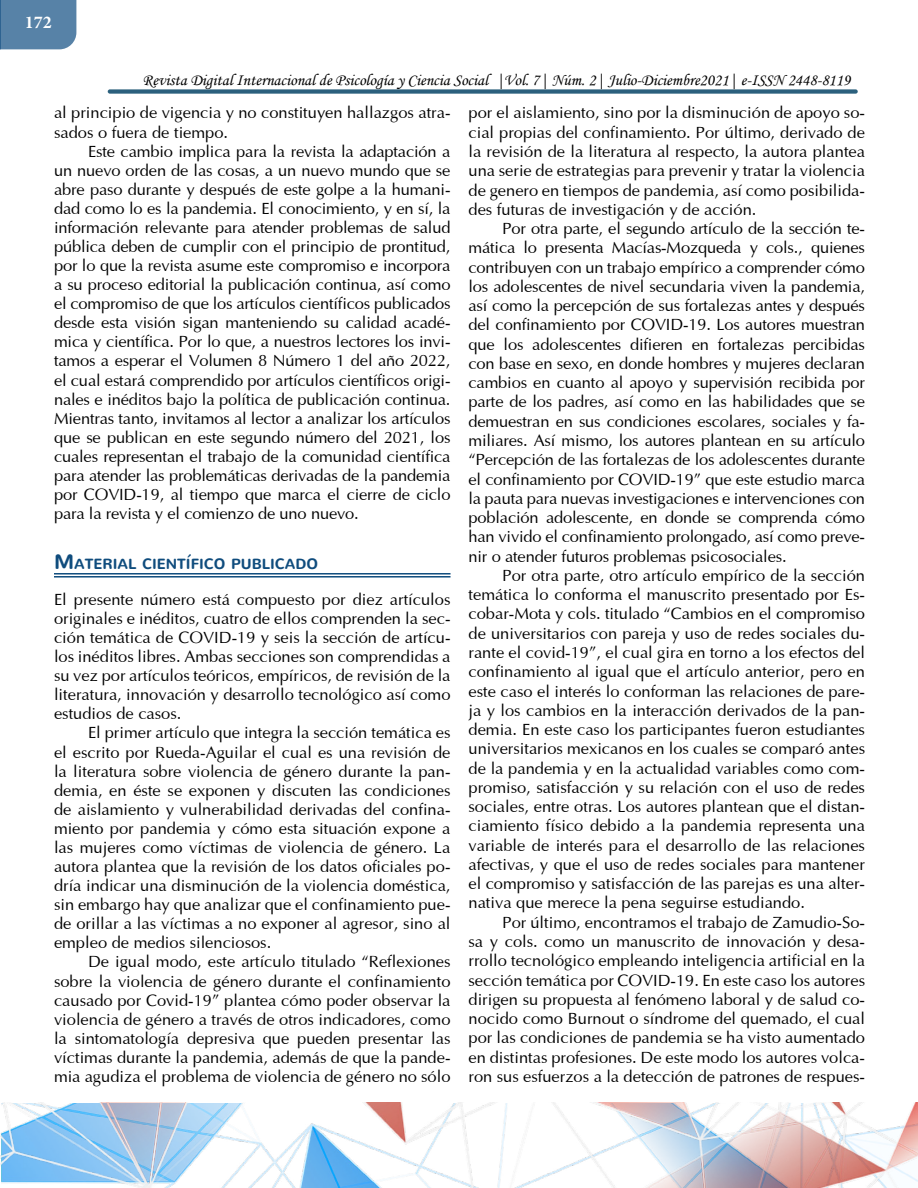
<style>
.page{position:relative;width:918px;height:1188px;background:#fff}
.page>*{position:absolute;margin:0;border:0;box-sizing:border-box;transform-origin:0 0}
.t1{font:700 18px "Minion Pro";color:#fff}
.t2{font:16.5px/19.2px "Optima";color:#000;text-align:justify}
.t3{font:16.5px "Monotype Corsiva";color:#000}
.Nivel_1{font:800 14.7px "Nunito";color:#0f4c7d}
.s1{font-size:21px}
</style>
<div class="page">
<img style="left:0;top:1103px;width:918px;height:84px">
<div style="left:108px;top:89px;width:750px;height:5px;background:#2b607d;border-radius:2px"></div>
<hr style="left:54px;top:573px;width:397px;height:2px;background:#0f4c7d">
<hr style="left:54px;top:576px;width:397px;height:2px;background:#0f4c7d">
<div style="left:0;top:0;width:76px;height:49px;background:#5782a7"></div>
<p class="t1" style="left:25px;top:10px;width:28px">172</p>
<p class="t3" style="left:143px;top:70px;width:709px">Revista Digital Internacional de Psicología y Ciencia Social |Vol. 7| Núm. 2| Julio-Diciembre2021| e-ISSN 2448-8119</p>
<p class="t2" style="left:54px;top:102px;width:398px">al principio de vigencia y no constituyen hallazgos atra&shy;sados o fuera de tiempo.</p>
<p class="t2" style="left:54px;top:140px;width:398px;text-indent:34px">Este cambio implica para la revista la adaptación a un nuevo orden de las cosas, a un nuevo mundo que se abre paso durante y después de este golpe a la humani&shy;dad como lo es la pandemia. El conocimiento, y en sí, la información relevante para atender problemas de salud pública deben de cumplir con el principio de prontitud, por lo que la revista asume este compromiso e incorpora a su proceso editorial la publicación continua, así como el compromiso de que los artículos científicos publicados desde esta visión sigan manteniendo su calidad acadé&shy;mica y científica. Por lo que, a nuestros lectores los invi&shy;tamos a esperar el Volumen 8 Número 1 del año 2022, el cual estará comprendido por artículos científicos origi&shy;nales e inéditos bajo la política de publicación continua.<br>Mientras tanto, invitamos al lector a analizar los artículos que se publican en este segundo número del 2021, los cuales representan el trabajo de la comunidad científica para atender las problemáticas derivadas de la pandemia por COVID-19, al tiempo que marca el cierre de ciclo para la revista y el comienzo de uno nuevo.</p>
<p class="Nivel_1" style="left:54px;top:550px;width:266px"><span class="s1">M</span> ATERIAL CIENTÍFICO PUBLICADO</p>
<p class="t2" style="left:54px;top:588px;width:398px">El presente número está compuesto por diez artículos originales e inéditos, cuatro de ellos comprenden la sec&shy;ción temática de COVID-19 y seis la sección de artícu&shy;los inéditos libres. Ambas secciones son comprendidas a su vez por artículos teóricos, empíricos, de revisión de la literatura, innovación y desarrollo tecnológico así como estudios de casos.</p>
<p class="t2" style="left:54px;top:722px;width:398px;text-indent:34px">El primer artículo que integra la sección temática es el escrito por Rueda-Aguilar el cual es una revisión de la literatura sobre violencia de género durante la pan&shy;demia, en éste se exponen y discuten las condiciones de aislamiento y vulnerabilidad derivadas del confina&shy;miento por pandemia y cómo esta situación expone a las mujeres como víctimas de violencia de género. La autora plantea que la revisión de los datos oficiales po&shy;dría indicar una disminución de la violencia doméstica, sin embargo hay que analizar que el confinamiento pue&shy;de orillar a las víctimas a no exponer al agresor, sino al empleo de medios silenciosos.</p>
<p class="t2" style="left:54px;top:951px;width:398px;text-indent:34px">De igual modo, este artículo titulado “Reflexiones sobre la violencia de género durante el confinamiento causado por Covid-19” plantea cómo poder observar la violencia de género a través de otros indicadores, como la sintomatología depresiva que pueden presentar las víctimas durante la pandemia, además de que la pande&shy;mia agudiza el problema de violencia de género no sólo</p>
<p class="t2" style="left:469px;top:102px;width:398px">por el aislamiento, sino por la disminución de apoyo so&shy;cial propias del confinamiento. Por último, derivado de la revisión de la literatura al respecto, la autora plantea una serie de estrategias para prevenir y tratar la violencia de genero en tiempos de pandemia, así como posibilida&shy;des futuras de investigación y de acción.</p>
<p class="t2" style="left:469px;top:218px;width:398px;text-indent:34px">Por otra parte, el segundo artículo de la sección te&shy;mática lo presenta Macías-Mozqueda y cols., quienes contribuyen con un trabajo empírico a comprender cómo los adolescentes de nivel secundaria viven la pandemia, así como la percepción de sus fortalezas antes y después del confinamiento por COVID-19. Los autores muestran que los adolescentes difieren en fortalezas percibidas con base en sexo, en donde hombres y mujeres declaran cambios en cuanto al apoyo y supervisión recibida por parte de los padres, así como en las habilidades que se demuestran en sus condiciones escolares, sociales y fa&shy;miliares. Así mismo, los autores plantean en su artículo “Percepción de las fortalezas de los adolescentes durante el confinamiento por COVID-19” que este estudio marca la pauta para nuevas investigaciones e intervenciones con población adolescente, en donde se comprenda cómo han vivido el confinamiento prolongado, así como preve&shy;nir o atender futuros problemas psicosociales.</p>
<p class="t2" style="left:469px;top:564px;width:398px;text-indent:34px">Por otra parte, otro artículo empírico de la sección temática lo conforma el manuscrito presentado por Es&shy;cobar-Mota y cols. titulado “Cambios en el compromiso de universitarios con pareja y uso de redes sociales du&shy;rante el covid-19”, el cual gira en torno a los efectos del confinamiento al igual que el artículo anterior, pero en este caso el interés lo conforman las relaciones de pare&shy;ja y los cambios en la interacción derivados de la pan&shy;demia. En este caso los participantes fueron estudiantes universitarios mexicanos en los cuales se comparó antes de la pandemia y en la actualidad variables como com&shy;promiso, satisfacción y su relación con el uso de redes sociales, entre otras. Los autores plantean que el distan&shy;ciamiento físico debido a la pandemia representa una variable de interés para el desarrollo de las relaciones afectivas, y que el uso de redes sociales para mantener el compromiso y satisfacción de las parejas es una alter&shy;nativa que merece la pena seguirse estudiando.</p>
<p class="t2" style="left:469px;top:911px;width:398px;text-indent:34px">Por último, encontramos el trabajo de Zamudio-So&shy;sa y cols. como un manuscrito de innovación y desa&shy;rrollo tecnológico empleando inteligencia artificial en la sección temática por COVID-19. En este caso los autores dirigen su propuesta al fenómeno laboral y de salud co&shy;nocido como Burnout o síndrome del quemado, el cual por las condiciones de pandemia se ha visto aumentado en distintas profesiones. De este modo los autores volca&shy;ron sus esfuerzos a la detección de patrones de respues-</p>
</div>
